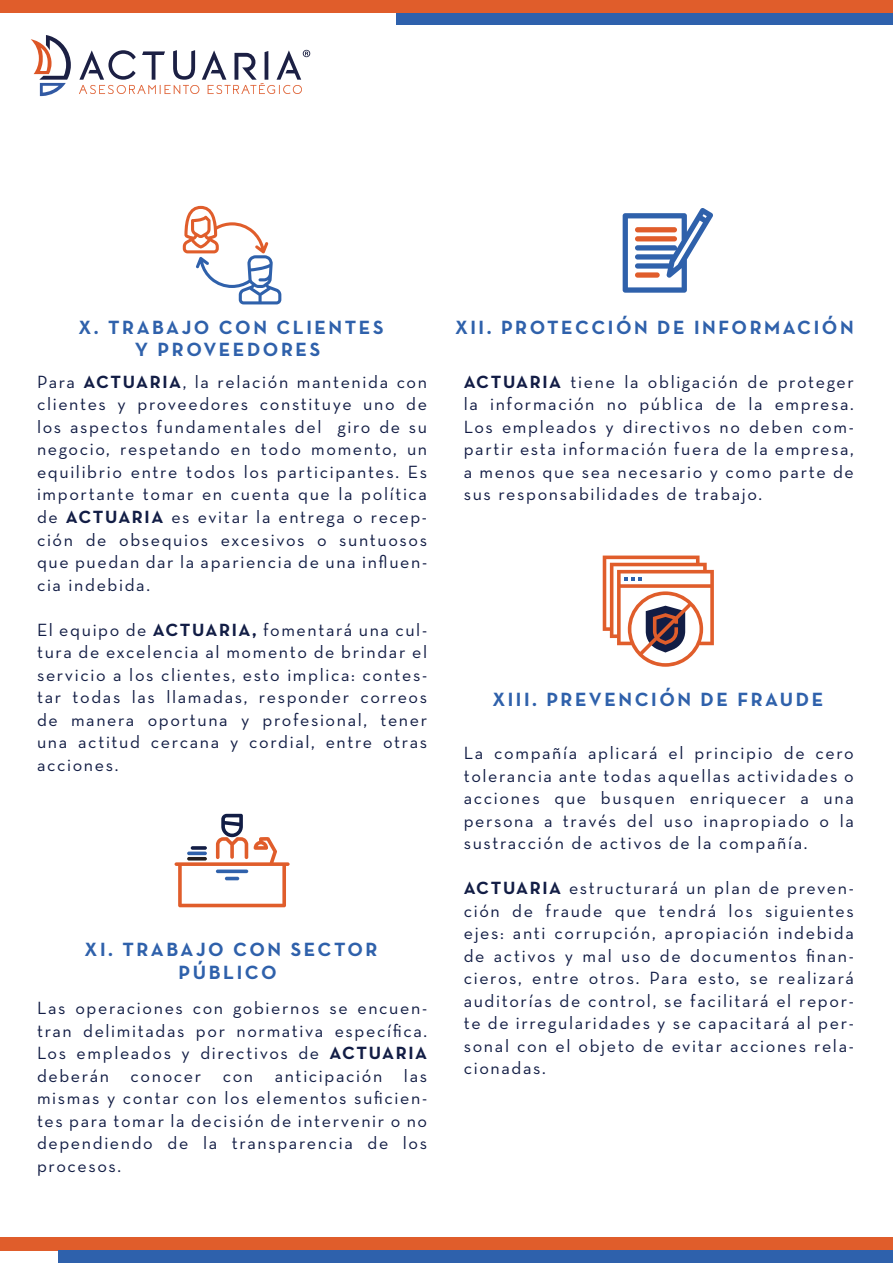
<style>
.page{position:relative;width:893px;height:1263px;background:#fff}
.page>*{position:absolute;margin:0;border:0;box-sizing:border-box;transform-origin:0 0}
.t1{font:700 19.5px/22.5px "Neutra Text";letter-spacing:.13em;color:#2f61ab;text-align:center}
.t2{font:18px/22.5px "Neutra Text";letter-spacing:.09em;color:#121d45;text-align:justify}
.t3{font:18px/22.5px "Neutra Text";letter-spacing:.09em;color:#121c45;text-align:justify}
.s1{font-weight:700}
</style>
<div class="page">
<svg style="left:31px;top:35px;width:40px;height:61px"></svg>
<svg style="left:79px;top:50px;width:231px;height:44px"></svg>
<svg style="left:183px;top:206px;width:98px;height:98px"></svg>
<svg style="left:175px;top:814px;width:115px;height:93px"></svg>
<svg style="left:216px;top:869px;width:32px;height:4px"></svg>
<hr style="left:225px;top:877px;width:14px;height:3px;background:#2f61ab;border-radius:2px">
<hr style="left:187px;top:857px;width:20px;height:3px;background:#231f20;border-radius:2px">
<svg style="left:187px;top:851px;width:20px;height:4px"></svg>
<svg style="left:191px;top:846px;width:16px;height:4px"></svg>
<svg style="left:623px;top:208px;width:90px;height:85px"></svg>
<div style="left:396px;top:13px;width:497px;height:12px;background:#2e61ac"></div>
<div style="left:0;top:0;width:893px;height:13px;background:#e05d2b"></div>
<div style="left:0;top:1237px;width:893px;height:13px;background:#e05d2b"></div>
<div style="left:59px;top:1250px;width:834px;height:13px;background:#2e61ac"></div>
<svg style="left:603px;top:555px;width:111px;height:112px"></svg>
<p class="t1" style="left:79px;top:315px;width:307px">X. TRABAJO CON CLIENTES<br>Y PROVEEDORES</p>
<p class="t2" style="left:37px;top:370px;width:392px">Para <span class="s1">ACTUARIA</span>, la relación mantenida con clientes y proveedores constituye uno de los aspectos fundamentales del giro de su negocio, respetando en todo momento, un equilibrio entre todos los participantes. Es importante tomar en cuenta que la política de <span class="s1">ACTUARIA</span> es evitar la entrega o recep&shy;ción de obsequios excesivos o suntuosos que puedan dar la apariencia de una influen&shy;cia indebida.</p>
<p class="t2" style="left:37px;top:618px;width:392px">El equipo de <span class="s1">ACTUARIA,</span> fomentará una cul&shy;tura de excelencia al momento de brindar el servicio a los clientes, esto implica: contes&shy;tar todas las llamadas, responder correos de manera oportuna y profesional, tener una actitud cercana y cordial, entre otras acciones.</p>
<p class="t1" style="left:85px;top:938px;width:294px">XI. TRABAJO CON SECTOR<br>PÚBLICO</p>
<p class="t2" style="left:37px;top:996px;width:392px">Las operaciones con gobiernos se encuen&shy;tran delimitadas por normativa específica.<br>Los empleados y directivos de <span class="s1">ACTUARIA </span>deberán conocer con anticipación las mismas y contar con los elementos suficien&shy;tes para tomar la decisión de intervenir o no dependiendo de la transparencia de los procesos.</p>
<p class="t1" style="left:455px;top:315px;width:400px">XII. PROTECCIÓN DE INFORMACIÓN</p>
<p class="t3" style="left:464px;top:370px;width:392px"><span class="s1">ACTUARIA</span> tiene la obligación de proteger la información no pública de la empresa.<br>Los empleados y directivos no deben com&shy;partir esta información fuera de la empresa, a menos que sea necesario y como parte de sus responsabilidades de trabajo.</p>
<p class="t1" style="left:492px;top:687px;width:332px">XIII. PREVENCIÓN DE FRAUDE</p>
<p class="t2" style="left:464px;top:741px;width:392px">La compañía aplicará el principio de cero tolerancia ante todas aquellas actividades o acciones que busquen enriquecer a una persona a través del uso inapropiado o la sustracción de activos de la compañía.</p>
<p class="t2" style="left:464px;top:876px;width:392px"><span class="s1">ACTUARIA</span> estructurará un plan de preven&shy;ción de fraude que tendrá los siguientes ejes: anti corrupción, apropiación indebida de activos y mal uso de documentos finan&shy;cieros, entre otros. Para esto, se realizará auditorías de control, se facilitará el repor&shy;te de irregularidades y se capacitará al per&shy;sonal con el objeto de evitar acciones rela&shy;cionadas.</p>
</div>
